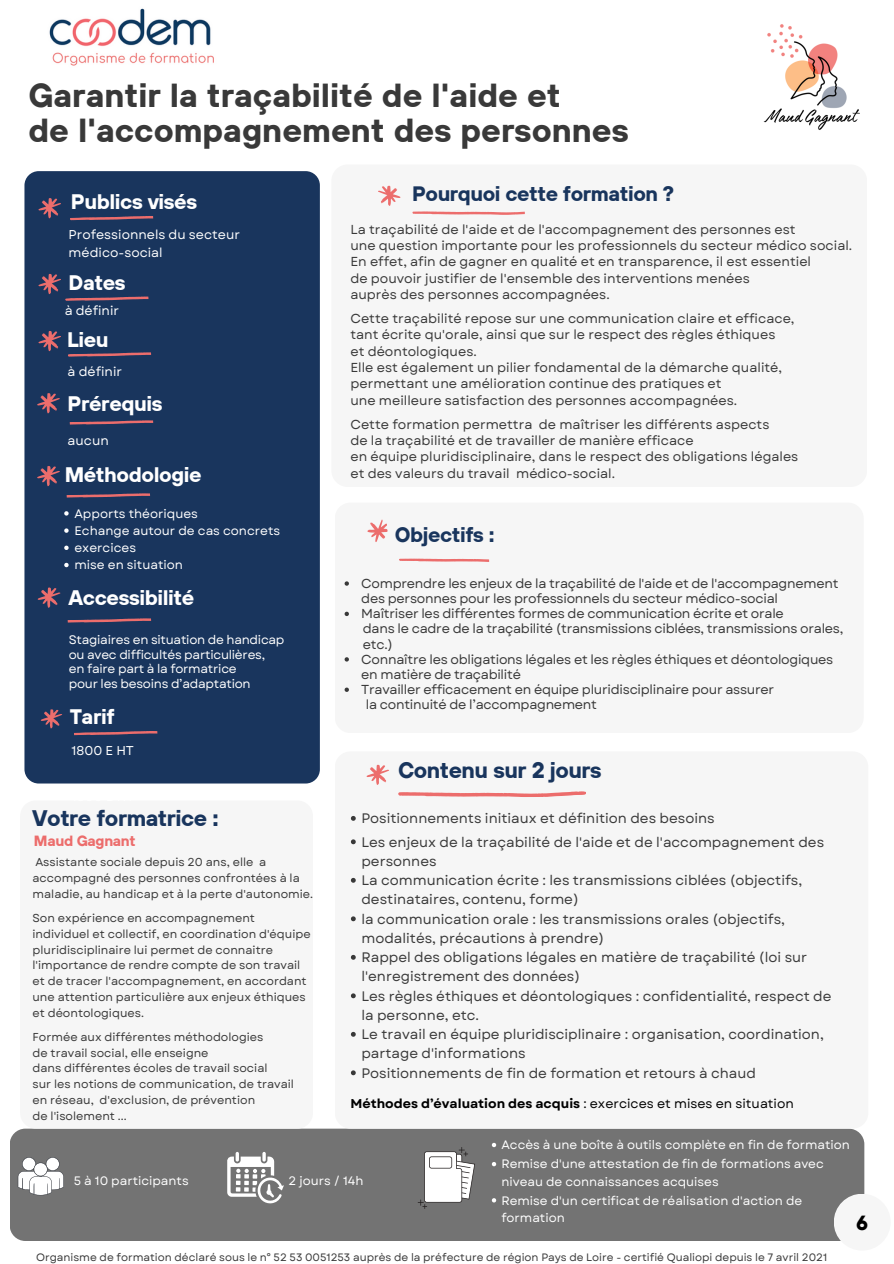
<style>
.page{position:relative;width:894px;height:1264px;background:#fff}
.page>*{position:absolute;margin:0;border:0;box-sizing:border-box;transform-origin:0 0}
.t1{font:700 33.15px/35.5px "TT Hoves";color:#393939}
.t2{font:700 22.5px "TT Hoves";letter-spacing:-.02em;color:#19355d}
.t3{font:700 22.35px "TT Hoves";letter-spacing:-.02em;color:#19355d}
.t4{font:700 21px "TT Hoves";letter-spacing:-.02em;color:#fff}
.t5{font:700 20.85px "TT Hoves";letter-spacing:-.02em;color:#19355d}
.t6{font:700 20.4px "TT Hoves";color:#000}
.t7{font:700 14.7px "TT Hoves";letter-spacing:-.02em;color:#ec6d6c}
.t8{font:13.8px/19.2px "Garet";color:#393939}
.t9{font:13.05px/16.4px "Garet";color:#393939}
.t10{font:13.05px/15.1px "Garet";letter-spacing:-.02em;color:#393939}
.t11{font:12.75px/17.9px "Garet";color:#fff}
.t12{font:700 12.75px "Garet";color:#000}
.t13{font:12.3px/17.1px "Garet";color:#fff}
.t14{font:12.3px/14.4px "Garet";letter-spacing:-.02em;color:#fff}
.t15{font:11.4px/15.8px "Garet";color:#393939}
.t16{font:10.65px "Garet";color:#393939}
.s1{font-weight:400}
</style>
<div class="page">
<div style="left:331px;top:164px;width:535px;height:323px;background:#f6f6f6;border-radius:16px"></div>
<div style="left:10px;top:1128px;width:854px;height:112px;background:#737373;border-radius:16px"></div>
<svg style="left:378px;top:186px;width:22px;height:20px"></svg>
<svg style="left:412px;top:211px;width:112px;height:4px"></svg>
<img style="left:49px;top:8px;width:165px;height:58px">
<svg style="left:18px;top:1157px;width:46px;height:38px"></svg>
<svg style="left:227px;top:1151px;width:57px;height:52px"></svg>
<div style="left:20px;top:800px;width:293px;height:328px;background:#f6f6f6;border-radius:16px"></div>
<svg style="left:417px;top:1147px;width:58px;height:61px"></svg>
<div style="left:334px;top:751px;width:534px;height:377px;background:#f6f6f6;border-radius:16px"></div>
<svg style="left:366px;top:764px;width:23px;height:21px"></svg>
<svg style="left:398px;top:791px;width:188px;height:6px"></svg>
<div style="left:334px;top:502px;width:529px;height:231px;background:#f6f6f6;border-radius:16px"></div>
<svg style="left:367px;top:519px;width:20px;height:23px"></svg>
<svg style="left:399px;top:558px;width:90px;height:4px"></svg>
<svg style="left:344px;top:581px;width:5px;height:4px"></svg>
<svg style="left:344px;top:611px;width:5px;height:5px"></svg>
<svg style="left:344px;top:657px;width:5px;height:4px"></svg>
<svg style="left:344px;top:687px;width:5px;height:5px"></svg>
<img style="left:763px;top:24px;width:97px;height:106px">
<svg style="left:351px;top:816px;width:4px;height:4px"></svg>
<svg style="left:351px;top:839px;width:4px;height:5px"></svg>
<svg style="left:351px;top:877px;width:4px;height:5px"></svg>
<svg style="left:351px;top:916px;width:4px;height:5px"></svg>
<svg style="left:351px;top:954px;width:4px;height:5px"></svg>
<svg style="left:351px;top:993px;width:4px;height:5px"></svg>
<svg style="left:351px;top:1031px;width:4px;height:5px"></svg>
<svg style="left:351px;top:1070px;width:4px;height:5px"></svg>
<svg style="left:491px;top:1142px;width:5px;height:5px"></svg>
<svg style="left:491px;top:1162px;width:5px;height:4px"></svg>
<svg style="left:491px;top:1198px;width:5px;height:4px"></svg>
<div style="left:24px;top:171px;width:296px;height:612px;background:#19355d;border-radius:14px"></div>
<svg style="left:41px;top:709px;width:21px;height:19px"></svg>
<svg style="left:74px;top:731px;width:83px;height:5px"></svg>
<svg style="left:38px;top:198px;width:23px;height:20px"></svg>
<svg style="left:70px;top:216px;width:83px;height:5px"></svg>
<svg style="left:37px;top:393px;width:23px;height:20px"></svg>
<svg style="left:37px;top:466px;width:23px;height:20px"></svg>
<svg style="left:70px;top:420px;width:83px;height:5px"></svg>
<svg style="left:38px;top:274px;width:110px;height:27px"></svg>
<svg style="left:38px;top:331px;width:23px;height:20px"></svg>
<svg style="left:68px;top:352px;width:83px;height:5px"></svg>
<svg style="left:67px;top:493px;width:83px;height:5px"></svg>
<svg style="left:68px;top:618px;width:83px;height:5px"></svg>
<svg style="left:38px;top:587px;width:22px;height:20px"></svg>
<svg style="left:64px;top:511px;width:5px;height:4px"></svg>
<svg style="left:64px;top:528px;width:5px;height:5px"></svg>
<svg style="left:64px;top:545px;width:5px;height:5px"></svg>
<svg style="left:64px;top:563px;width:5px;height:4px"></svg>
<div style="left:833px;top:1193px;width:57px;height:57px;background:#f6f6f6;border-radius:50%"></div>
<p class="t1" style="left:28px;top:77px;width:602px">Garantir la traçabilité de l'aide et<br>de l'accompagnement des personnes</p>
<h2 class="t5" style="left:412px;top:180px;width:263px">Pourquoi cette formation ?</h2>
<p class="t9" style="left:350px;top:221px;width:503px">La traçabilité de l'aide et de l'accompagnement des personnes est<br>une question importante pour les professionnels du secteur médico social.<br>En effet, afin de gagner en qualité et en transparence, il est essentiel<br>de pouvoir justifier de l'ensemble des interventions menées<br>auprès des personnes accompagnées.</p>
<h4 class="t9" style="left:350px;top:310px;width:445px">Cette traçabilité repose sur une communication claire et efficace, tant écrite qu'orale, ainsi que sur le respect des règles éthiques<br>et déontologiques.<br>Elle est également un pilier fondamental de la démarche qualité, permettant une amélioration continue des pratiques et</h4>
<h2 class="t9" style="left:350px;top:388px;width:420px;line-height:24px">une meilleure satisfaction des personnes accompagnées.<br>Cette formation permettra de maîtriser les différents aspects</h2>
<h2 class="t9" style="left:350px;top:432px;width:449px">de la traçabilité et de travailler de manière efficace<br>en équipe pluridisciplinaire, dans le respect des obligations légales</h2>
<p class="t9" style="left:350px;top:465px;width:266px">et des valeurs du travail médico-social.</p>
<h3 class="t4" style="left:71px;top:188px;width:128px">Publics visés</h3>
<h4 class="t11" style="left:69px;top:226px;width:173px">Professionnels du secteur médico-social</h4>
<h4 class="t4" style="left:69px;top:269px;width:59px">Dates</h4>
<p class="t11" style="left:65px;top:302px;width:56px">à définir</p>
<p class="t4" style="left:67px;top:325px;width:43px">Lieu</p>
<h4 class="t11" style="left:68px;top:362px;width:56px">à définir</h4>
<h4 class="t4" style="left:68px;top:390px;width:96px">Prérequis</h4>
<h4 class="t11" style="left:68px;top:432px;width:43px">aucun</h4>
<p class="t4" style="left:65px;top:460px;width:138px">Méthodologie</p>
<h2 class="t13" style="left:74px;top:505px;width:125px">Apports théoriques</h2>
<p class="t13" style="left:74px;top:522px;width:207px">Echange autour de cas concrets</p>
<p class="t13" style="left:74px;top:539px;width:63px">exercices</p>
<p class="t13" style="left:74px;top:556px;width:110px">mise en situation</p>
<p class="t5" style="left:395px;top:521px;width:101px">Objectifs :</p>
<p class="t10" style="left:361px;top:576px;width:478px">Comprendre les enjeux de la traçabilité de l'aide et de l'accompagnement des personnes pour les professionnels du secteur médico-social</p>
<h1 class="t10" style="left:361px;top:606px;width:424px">Maîtriser les différentes formes de communication écrite et orale</h1>
<p class="t10" style="left:363px;top:621px;width:482px">dans le cadre de la traçabilité (transmissions ciblées, transmissions orales, etc.)</p>
<h2 class="t10" style="left:361px;top:651px;width:473px">Connaître les obligations légales et les règles éthiques et déontologiques en matière de traçabilité</h2>
<p class="t10" style="left:361px;top:682px;width:414px">Travailler efficacement en équipe pluridisciplinaire pour assurer</p>
<p class="t10" style="left:366px;top:697px;width:232px">la continuité de l’accompagnement</p>
<p class="t4" style="left:69px;top:584px;width:127px">Accessibilité</p>
<h2 class="t14" style="left:69px;top:633px;width:217px">Stagiaires en situation de handicap ou avec difficultés particulières,<br>en faire part à la formatrice</h2>
<p class="t14" style="left:69px;top:676px;width:183px">pour les besoins d’adaptation</p>
<p class="t4" style="left:70px;top:703px;width:46px">Tarif</p>
<h2 class="t11" style="left:71px;top:742px;width:64px">1800 E HT</h2>
<h5 class="t2" style="left:32px;top:803px;width:188px">Votre formatrice :</h5>
<h5 class="t7" style="left:34px;top:831px;width:103px">Maud Gagnant</h5>
<p class="t15" style="left:32px;top:854px;width:282px">Assistante sociale depuis 20 ans, elle a accompagné des personnes confrontées à la maladie, au handicap et à la perte d'autonomie.</p>
<p class="t15" style="left:32px;top:910px;width:279px">Son expérience en accompagnement individuel et collectif, en coordination d'équipe pluridisciplinaire lui permet de connaitre l'importance de rendre compte de son travail et de tracer l'accompagnement, en accordant une attention particulière aux enjeux éthiques et déontologiques.</p>
<h2 class="t15" style="left:32px;top:1028px;width:263px">Formée aux différentes méthodologies<br>de travail social, elle enseigne<br>dans différentes écoles de travail social<br>sur les notions de communication, de travail en réseau, d'exclusion, de prévention<br>de l'isolement ...</h2>
<p class="t3" style="left:398px;top:755px;width:205px">Contenu sur 2 jours</p>
<h4 class="t8" style="left:361px;top:808px;width:354px">Positionnements initiaux et définition des besoins</h4>
<p class="t8" style="left:361px;top:832px;width:464px">Les enjeux de la traçabilité de l'aide et de l'accompagnement des personnes</p>
<h2 class="t8" style="left:361px;top:870px;width:442px">La communication écrite : les transmissions ciblées (objectifs, destinataires, contenu, forme)</h2>
<p class="t8" style="left:361px;top:909px;width:425px">la communication orale : les transmissions orales (objectifs, modalités, précautions à prendre)</p>
<h4 class="t8" style="left:361px;top:947px;width:447px">Rappel des obligations légales en matière de traçabilité (loi sur l'enregistrement des données)</h4>
<p class="t8" style="left:361px;top:986px;width:471px">Les règles éthiques et déontologiques : confidentialité, respect de la personne, etc.</p>
<h2 class="t8" style="left:361px;top:1024px;width:464px">Le travail en équipe pluridisciplinaire : organisation, coordination, partage d'informations</h2>
<p class="t8" style="left:361px;top:1063px;width:396px">Positionnements de fin de formation et retours à chaud</p>
<p class="t12" style="left:350px;top:1094px;width:445px">Méthodes d’évaluation des acquis <span class="s1">: exercices et mises en situation</span></p>
<h4 class="t13" style="left:74px;top:1172px;width:116px">5 à 10 participants</h4>
<h2 class="t13" style="left:288px;top:1171px;width:76px">2 jours / 14h</h2>
<p class="t13" style="left:501px;top:1136px;width:350px">Accès à une boîte à outils complète en fin de formation</p>
<p class="t13" style="left:501px;top:1155px;width:324px">Remise d'une attestation de fin de formations avec niveau de connaissances acquises</p>
<p class="t13" style="left:501px;top:1191px;width:302px">Remise d'un certificat de réalisation d'action de formation</p>
<p class="t6" style="left:855px;top:1209px;width:14px">6</p>
<p class="t16" style="left:36px;top:1249px;width:792px">Organisme de formation déclaré sous le n° 52 53 0051253 auprès de la préfecture de région Pays de Loire - certifié Qualiopi depuis le 7 avril 2021</p>
</div>
